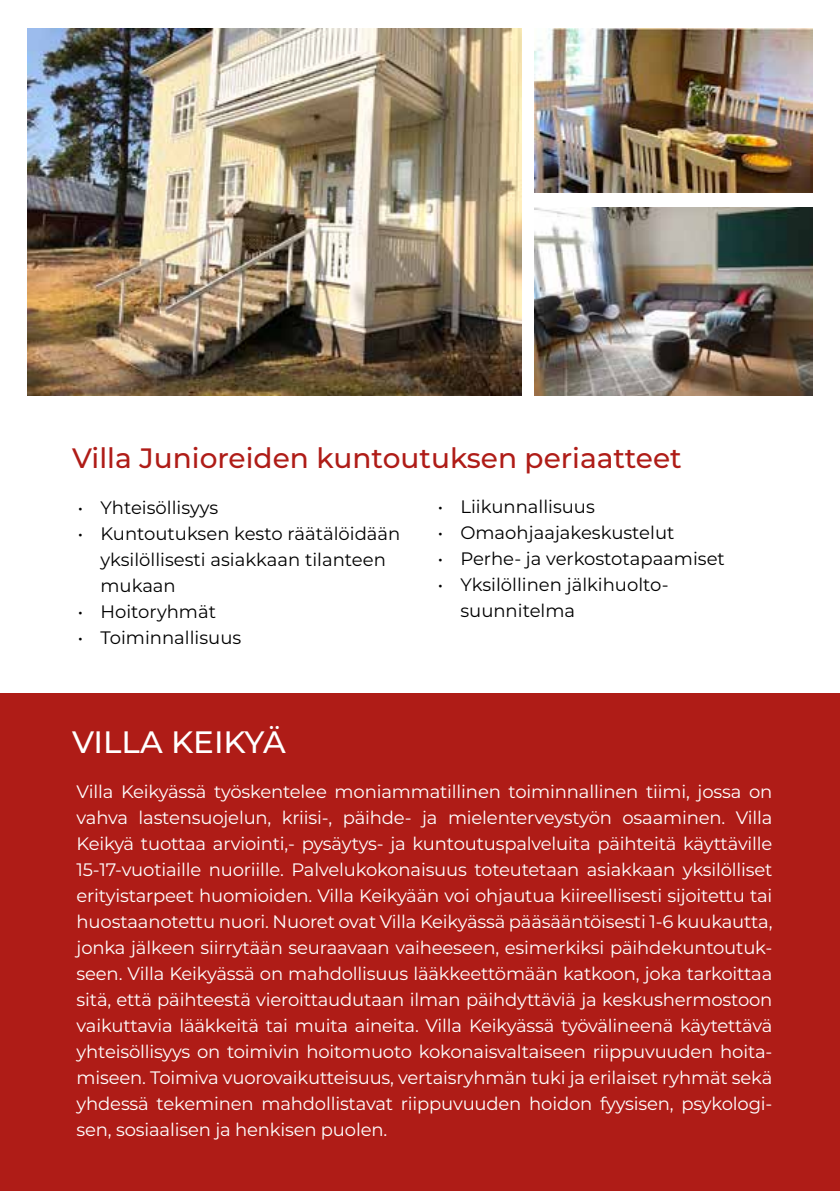
<style>
.page{position:relative;width:840px;height:1191px;background:#fff}
.page>*{position:absolute;margin:0;border:0;box-sizing:border-box;transform-origin:0 0}
.t1{font:500 31px "Montserrat";color:#fff}
.t2{font:500 28px "Montserrat";color:#af1c17}
.t3{font:18px/26px "Montserrat";letter-spacing:-.01em;color:#fff;text-align:justify}
.t4{font:18px/26px "Montserrat";color:#000}
</style>
<div class="page">
<img style="left:27px;top:28px;width:494px;height:368px">
<img style="left:534px;top:207px;width:278px;height:189px">
<div style="left:1px;top:693px;width:838px;height:498px;background:#af1c17"></div>
<img style="left:534px;top:28px;width:278px;height:165px">
<h2 class="t2" style="left:72px;top:439px;width:611px">Villa Junioreiden kuntoutuksen periaatteet</h2>
<p class="t4" style="left:78px;top:493px;width:142px">• Yhteisöllisyys</p>
<p class="t4" style="left:100px;top:519px;width:301px;text-indent:-23px">• Kuntoutuksen kesto räätälöidään yksilöllisesti asiakkaan tilanteen mukaan</p>
<p class="t4" style="left:78px;top:597px;width:140px">• Hoitoryhmät</p>
<p class="t4" style="left:78px;top:623px;width:165px">• Toiminnallisuus</p>
<h1 class="t1" style="left:72px;top:720px;width:215px">VILLA KEIKYÄ</h1>
<p class="t4" style="left:437px;top:493px;width:159px">• Liikunnallisuus</p>
<p class="t4" style="left:437px;top:519px;width:238px">• Omaohjaajakeskustelut</p>
<p class="t4" style="left:437px;top:545px;width:288px">• Perhe- ja verkostotapaamiset</p>
<p class="t4" style="left:460px;top:571px;width:209px;text-indent:-23px">• Yksilöllinen jälkihuolto&shy;suunnitelma</p>
<p class="t3" style="left:77px;top:778px;width:697px">Villa Keikyässä työskentelee moniammatillinen toiminnallinen tiimi, jossa on vahva lastensuojelun, kriisi-, päihde- ja mielenterveystyön osaaminen. Villa Keikyä tuottaa arviointi,- pysäytys- ja kuntoutuspalveluita päihteitä käyttäville 15-17-vuotiaille nuoriille. Palvelukokonaisuus toteutetaan asiakkaan yksilölliset erityistarpeet huomioiden. Villa Keikyään voi ohjautua kiireellisesti sijoitettu tai huostaanotettu nuori. Nuoret ovat Villa Keikyässä pääsääntöisesti 1-6 kuukautta, jonka jälkeen siirrytään seuraavaan vaiheeseen, esimerkiksi päihdekuntoutuk&shy;seen. Villa Keikyässä on mahdollisuus lääkkeettömään katkoon, joka tarkoittaa sitä, että päihteestä vieroittaudutaan ilman päihdyttäviä ja keskushermostoon vaikuttavia lääkkeitä tai muita aineita. Villa Keikyässä työvälineenä käytettävä yhteisöllisyys on toimivin hoitomuoto kokonaisvaltaiseen riippuvuuden hoita&shy;miseen. Toimiva vuorovaikutteisuus, vertaisryhmän tuki ja erilaiset ryhmät sekä yhdessä tekeminen mahdollistavat riippuvuuden hoidon fyysisen, psykologi&shy;sen, sosiaalisen ja henkisen puolen.</p>
</div>
